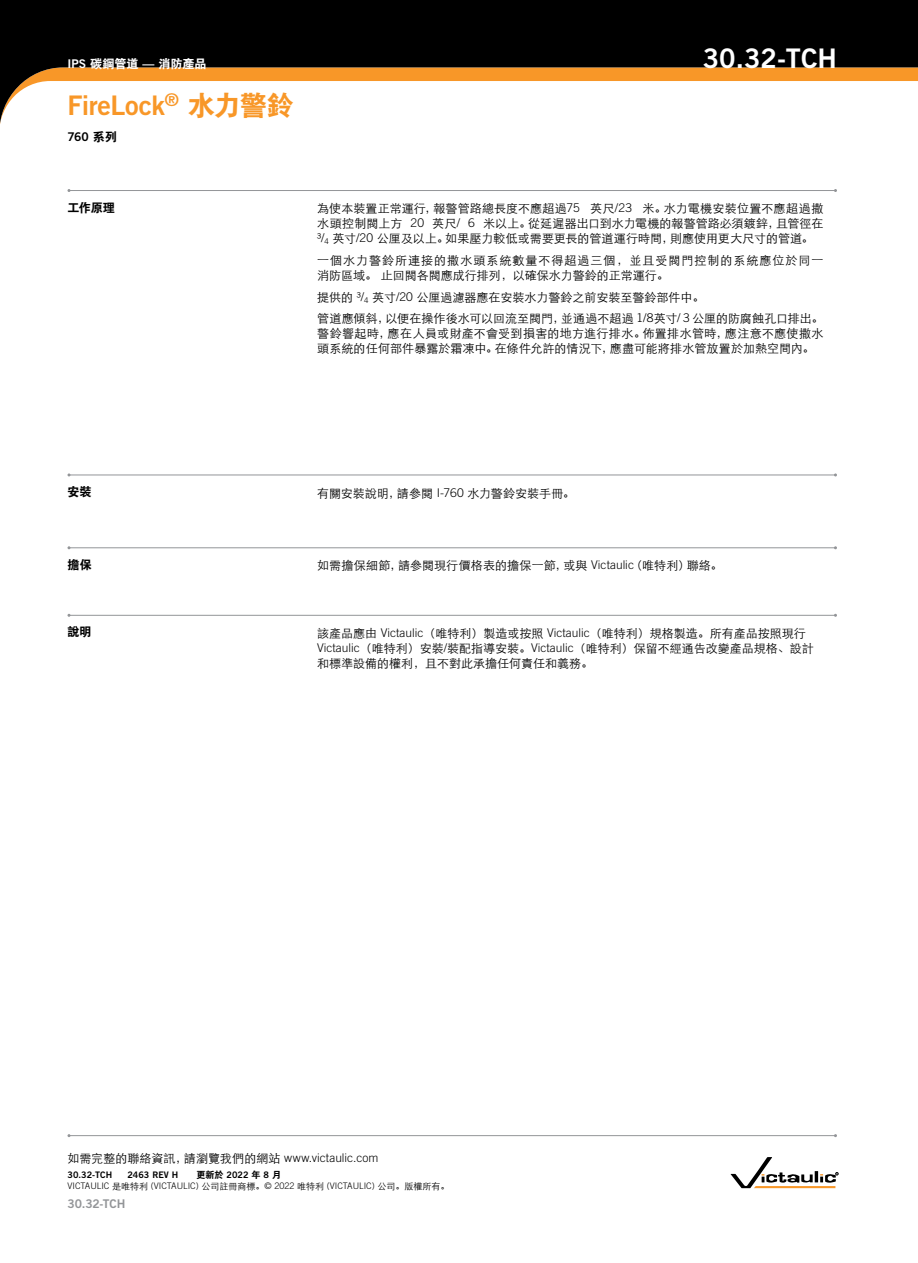
<style>
.page{position:relative;width:918px;height:1263px;background:#fff}
.page>*{position:absolute;margin:0;border:0;box-sizing:border-box;transform-origin:0 0}
.t1{font:27px "Trade Gothic LT Std Bd 2";letter-spacing:-.02em;color:#f89728}
.t2{font:27px "Trade Gothic LT Std Bd 2";color:#fff}
.t3{font:12px/15px "ST Xihei";color:#000}
.t4{font:12px/15px "ST Xihei";letter-spacing:.085em;color:#000}
.t5{font:700 12px "ST Heiti";color:#fff}
.t6{font:700 12px "ST Heiti";letter-spacing:.005em;color:#000}
.t7{font:12px "Trade Gothic LT Std Bd 2";letter-spacing:-.01em;color:#939598}
.t8{font:12px "Trade Gothic LT Std Bd 2";color:#000}
.t9{font:300 9px "Trade Gothic LT Std";color:#000}
.t10{font:9px "Trade Gothic LT Std Bd 2";color:#000}
.t11{font:700 9px "ST Heiti";color:#000}
.s1{font-family:"Trade Gothic LT Std Bd 2";font-weight:400}
.s2{font-family:"ST Heiti";font-weight:700}
.s3{font-family:"Trade Gothic LT Std";font-weight:300}
.s4{font-family:"ST Xihei";font-weight:400}
</style>
<div class="page">
<hr style="left:69px;top:615px;width:767px;height:1px;background:#939598">
<hr style="left:69px;top:547px;width:767px;height:1px;background:#939598">
<hr style="left:69px;top:475px;width:767px;height:1px;background:#939598">
<svg style="left:0;top:0;width:918px;height:124px;fill:#000"></svg>
<hr style="left:69px;top:190px;width:767px;height:1px;background:#939598">
<hr style="left:69px;top:1135px;width:767px;height:1px;background:#939598">
<svg style="left:731px;top:1157px;width:107px;height:31px"></svg>
<p class="t5" style="left:68px;top:55px;width:140px"><span class="s1">IPS</span> 碳鋼管道 <span class="s1">—</span> 消防產品</p>
<h1 class="t2" style="left:703px;top:41px;width:136px">30.32-TCH</h1>
<h1 class="t1" style="left:67px;top:88px;width:228px">FireLock<sup>®</sup> <span class="s2">水力警鈴</span></h1>
<p class="t8" style="left:67px;top:129px;width:51px">760 <span class="s2">系列</span></p>
<p class="t6" style="left:68px;top:199px;width:49px">工作原理</p>
<p class="t3" style="left:317px;top:200px;width:508px;text-align:justify">為使本裝置正常運行，報警管路總長度不應超過<span class="s3">75</span> 英尺<span class="s3">/23</span> 米。水力電機安裝位置不應超過撒水頭控制閥上方 <span class="s3">20</span> 英尺<span class="s3">/ 6</span> 米以上。從延遲器出口到水力電機的報警管路必須鍍鋅，且管徑在<span class="s3">³/</span><sub>4</sub> 英寸<span class="s3">/20</span> 公厘及以上。如果壓力較低或需要更長的管道運行時間，則應使用更大尺寸的管道。</p>
<p class="t4" style="left:317px;top:252px;width:508px">一個水力警鈴所連接的撒水頭系統數量不得超過三個，並且受閥門控制的系統應位於同一消防區域。止回閥各閥應成行排列，以確保水力警鈴的正常運行。</p>
<p class="t3" style="left:317px;top:285px;width:508px;line-height:21.8px">提供的 <span class="s3">³/</span><sub>4</sub> 英寸<span class="s3">/20</span> 公厘過濾器應在安裝水力警鈴之前安裝至警鈴部件中。<br>管道應傾斜，以便在操作後水可以回流至閥門，並通過不超過 <span class="s3">1/8</span>英寸<span class="s3">/ 3</span> 公厘的防腐蝕孔口排出。</p>
<p class="t3" style="left:317px;top:325px;width:508px">警鈴響起時，應在人員或財產不會受到損害的地方進行排水。佈置排水管時，應注意不應使撒水頭系統的任何部件暴露於霜凍中。在條件允許的情況下，應盡可能將排水管放置於加熱空間內。</p>
<p class="t6" style="left:68px;top:484px;width:26px">安裝</p>
<p class="t3" style="left:317px;top:484px;width:259px">有關安裝說明，請參閱 <span class="s3">I-760</span> 水力警鈴安裝手冊。</p>
<p class="t6" style="left:68px;top:556px;width:26px">擔保</p>
<p class="t3" style="left:317px;top:557px;width:407px">如需擔保細節，請參閱現行價格表的擔保一節，或與 <span class="s3">Victaulic</span>（唯特利）聯絡。</p>
<p class="t6" style="left:68px;top:624px;width:26px">說明</p>
<p class="t3" style="left:317px;top:625px;width:498px">該產品應由 <span class="s3">Victaulic</span>（唯特利）製造或按照 <span class="s3">Victaulic</span>（唯特利）規格製造。所有產品按照現行<br><span class="s3">Victaulic</span>（唯特利）安裝<span class="s3">/</span>裝配指導安裝。<span class="s3">Victaulic</span>（唯特利）保留不經通告改變產品規格、設計和標準設備的權利，且不對此承擔任何責任和義務。</p>
<p class="t3" style="left:68px;top:1149px;width:313px">如需完整的聯絡資訊，請瀏覽我們的網站 <span class="s3">www.victaulic.com</span></p>
<p class="t10" style="left:68px;top:1169px;width:46px">30.32-TCH</p>
<p class="t10" style="left:127px;top:1169px;width:53px">2463 REV H</p>
<p class="t11" style="left:196px;top:1169px;width:86px">更新於 <span class="s1">2022</span> 年 <span class="s1">8</span> 月</p>
<p class="t9" style="left:68px;top:1181px;width:384px">VICTAULIC <span class="s4">是唯特利</span> (VICTAULIC) <span class="s4">公司註冊商標。</span>© 2022 <span class="s4">唯特利</span> (VICTAULIC) <span class="s4">公司。版權所有。</span></p>
<p class="t7" style="left:68px;top:1197px;width:59px">30.32-TCH</p>
</div>
